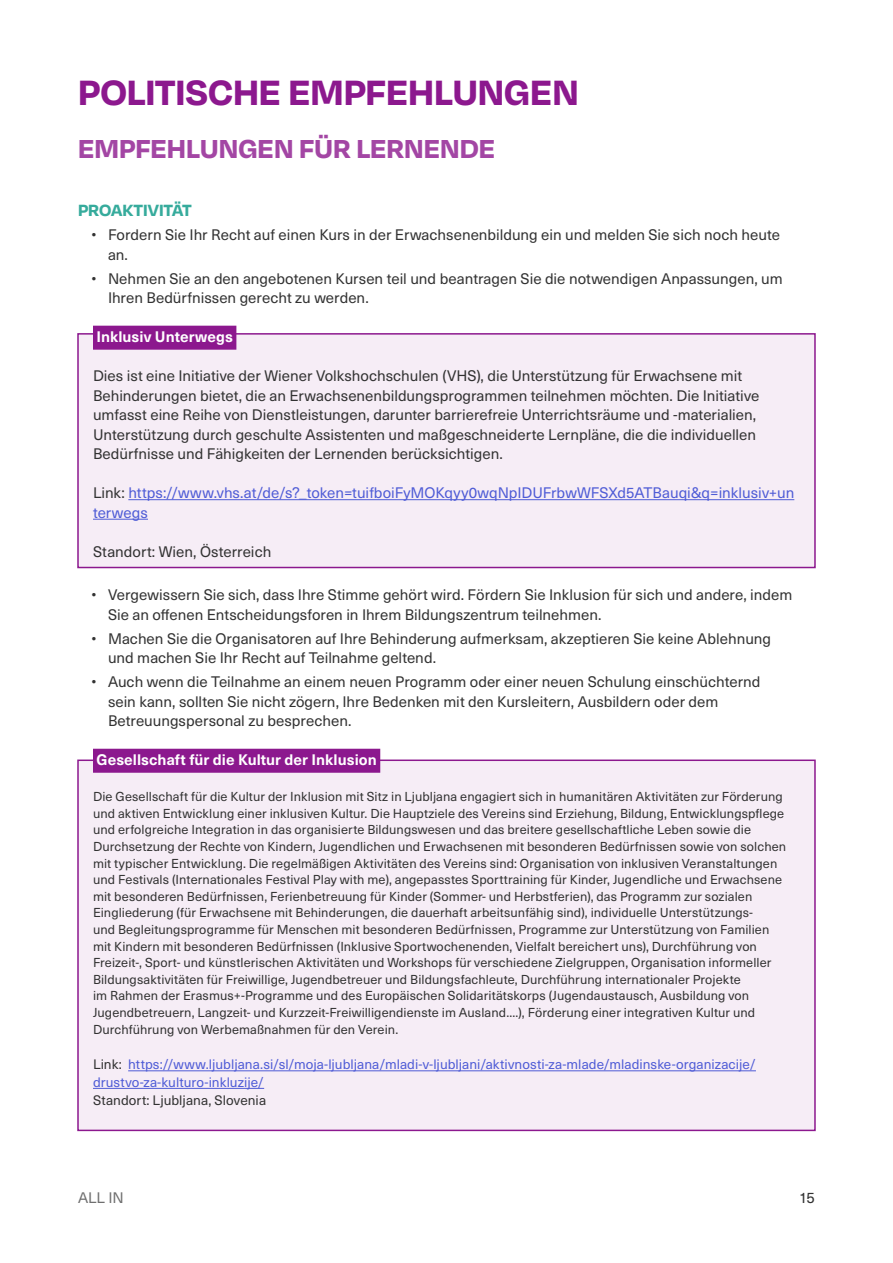
<style>
.page{position:relative;width:893px;height:1263px;background:#fff}
.page>*{position:absolute;margin:0;border:0;box-sizing:border-box;transform-origin:0 0}
.t1{font:700 40.5px "Degular";color:#8c188e}
.t2{font:700 30px "Degular";color:#a346a4}
.t3{font:700 18.75px "Degular";letter-spacing:-.01em;color:#36ab9c}
.t4{font:15px/19.5px "Neue Haas Unica W1 G";color:#323232}
.t5{font:15px/19.5px "Neue Haas Unica W1 G";color:#4f5cd6}
.t6{font:700 15px "Neue Haas Unica W1 G";letter-spacing:.005em;color:#fff}
.t7{font:15px "Neue Haas Unica W1 G";color:#6f6f6f}
.t8{font:13.5px/17.5px "Neue Haas Unica W1 G";letter-spacing:.005em;color:#4f5cd6}
.t9{font:13.5px "Neue Haas Unica W1 G";letter-spacing:.005em;color:#323232}
.t10{font:12.75px/16.6px "Neue Haas Unica W1 G";letter-spacing:.01em;color:#323232}
.s1{color:#323232}
</style>
<div class="page">
<div style="left:77px;top:333px;width:739px;height:235px;background:#f6edf6;border:2px solid #8c188e"></div>
<div style="left:77px;top:759px;width:739px;height:372px;background:#f6edf6;border:2px solid #8c188e"></div>
<div style="left:93px;top:326px;width:143px;height:24px;background:#8c188e"></div>
<hr style="left:128px;top:499px;width:666px;height:1px;background:#4f5cd6">
<hr style="left:93px;top:519px;width:55px;height:1px;background:#4f5cd6">
<div style="left:93px;top:749px;width:287px;height:24px;background:#8c188e"></div>
<hr style="left:128px;top:1070px;width:628px;height:1px;background:#4f5cd6">
<hr style="left:93px;top:1088px;width:171px;height:1px;background:#4f5cd6">
<h1 class="t1" style="left:78px;top:67px;width:502px">POLITISCHE EMPFEHLUNGEN</h1>
<h2 class="t2" style="left:78px;top:129px;width:419px">EMPFEHLUNGEN FÜR LERNENDE</h2>
<h3 class="t3" style="left:78px;top:198px;width:115px">PROAKTIVITÄT</h3>
<p class="t4" style="left:108px;top:224px;width:674px;text-indent:-16px">• Fordern Sie Ihr Recht auf einen Kurs in der Erwachsenenbildung ein und melden Sie sich noch heute an.</p>
<p class="t4" style="left:108px;top:268px;width:676px;text-indent:-16px">• Nehmen Sie an den angebotenen Kursen teil und beantragen Sie die notwendigen Anpassungen, um<br>Ihren Bedürfnissen gerecht zu werden.</p>
<p class="t6" style="left:96px;top:325px;width:138px">Inklusiv Unterwegs</p>
<p class="t4" style="left:93px;top:365px;width:668px">Dies ist eine Initiative der Wiener Volkshochschulen (VHS), die Unterstützung für Erwachsene mit Behinderungen bietet, die an Erwachsenenbildungsprogrammen teilnehmen möchten. Die Initiative umfasst eine Reihe von Dienstleistungen, darunter barrierefreie Unterrichtsräume und -materialien, Unterstützung durch geschulte Assistenten und maßgeschneiderte Lernpläne, die die individuellen Bedürfnisse und Fähigkeiten der Lernenden berücksichtigen.</p>
<p class="t5" style="left:93px;top:482px;width:703px"><span class="s1">Link:</span> https://www.vhs.at/de/s?_token=tuifboiFyMOKqyy0wqNpIDUFrbwWFSXd5ATBauqi&amp;q=inklusiv+un terwegs</p>
<p class="t4" style="left:93px;top:541px;width:180px">Standort: Wien, Österreich</p>
<p class="t4" style="left:108px;top:584px;width:686px;text-indent:-16px">• Vergewissern Sie sich, dass Ihre Stimme gehört wird. Fördern Sie Inklusion für sich und andere, indem<br>Sie an offenen Entscheidungsforen in Ihrem Bildungszentrum teilnehmen.</p>
<p class="t4" style="left:108px;top:628px;width:665px;text-indent:-16px">• Machen Sie die Organisatoren auf Ihre Behinderung aufmerksam, akzeptieren Sie keine Ablehnung und machen Sie Ihr Recht auf Teilnahme geltend.</p>
<p class="t4" style="left:108px;top:671px;width:654px;text-indent:-16px">• Auch wenn die Teilnahme an einem neuen Programm oder einer neuen Schulung einschüchternd sein kann, sollten Sie nicht zögern, Ihre Bedenken mit den Kursleitern, Ausbildern oder dem<br>Betreuungspersonal zu besprechen.</p>
<p class="t6" style="left:96px;top:748px;width:282px">Gesellschaft für die Kultur der Inklusion</p>
<p class="t10" style="left:93px;top:788px;width:695px">Die Gesellschaft für die Kultur der Inklusion mit Sitz in Ljubljana engagiert sich in humanitären Aktivitäten zur Förderung und aktiven Entwicklung einer inklusiven Kultur. Die Hauptziele des Vereins sind Erziehung, Bildung, Entwicklungspflege und erfolgreiche Integration in das organisierte Bildungswesen und das breitere gesellschaftliche Leben sowie die Durchsetzung der Rechte von Kindern, Jugendlichen und Erwachsenen mit besonderen Bedürfnissen sowie von solchen mit typischer Entwicklung. Die regelmäßigen Aktivitäten des Vereins sind: Organisation von inklusiven Veranstaltungen und Festivals (Internationales Festival Play with me), angepasstes Sporttraining für Kinder, Jugendliche und Erwachsene mit besonderen Bedürfnissen, Ferienbetreuung für Kinder (Sommer- und Herbstferien), das Programm zur sozialen Eingliederung (für Erwachsene mit Behinderungen, die dauerhaft arbeitsunfähig sind), individuelle Unterstützungs-<br>und Begleitungsprogramme für Menschen mit besonderen Bedürfnissen, Programme zur Unterstützung von Familien mit Kindern mit besonderen Bedürfnissen (Inklusive Sportwochenenden, Vielfalt bereichert uns), Durchführung von Freizeit-, Sport- und künstlerischen Aktivitäten und Workshops für verschiedene Zielgruppen, Organisation informeller Bildungsaktivitäten für Freiwillige, Jugendbetreuer und Bildungsfachleute, Durchführung internationaler Projekte<br>im Rahmen der Erasmus+-Programme und des Europäischen Solidaritätskorps (Jugendaustausch, Ausbildung von Jugendbetreuern, Langzeit- und Kurzzeit-Freiwilligendienste im Ausland....), Förderung einer integrativen Kultur und Durchführung von Werbemaßnahmen für den Verein.</p>
<p class="t8" style="left:93px;top:1055px;width:664px"><span class="s1">Link:</span> https://www.ljubljana.si/sl/moja-ljubljana/mladi-v-ljubljani/aktivnosti-za-mlade/mladinske-organizacije/ drustvo-za-kulturo-inkluzije/</p>
<p class="t9" style="left:93px;top:1090px;width:175px">Standort: Ljubljana, Slovenia</p>
<p class="t7" style="left:78px;top:1186px;width:47px">ALL IN</p>
<p class="t4" style="left:799px;top:1187px;width:17px">15</p>
</div>
